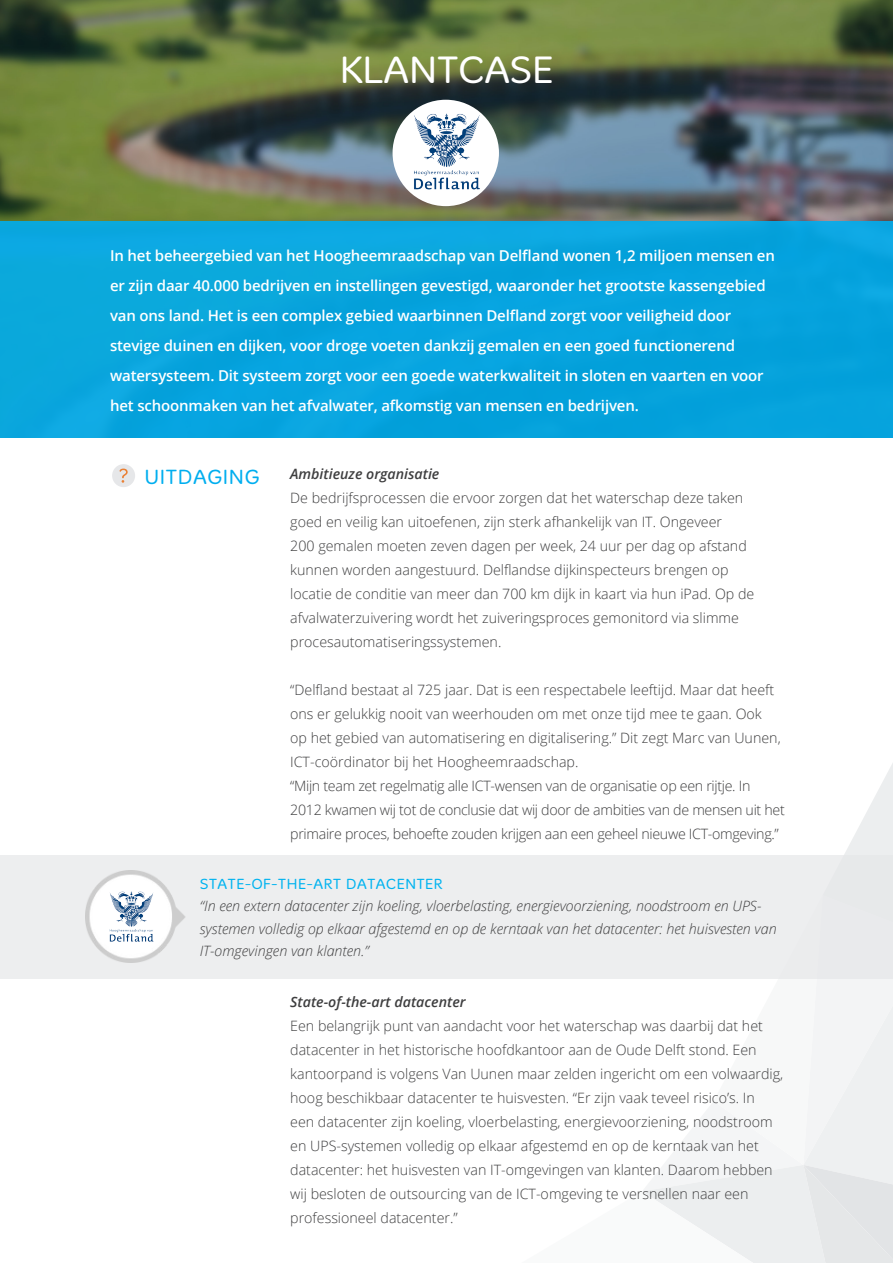
<style>
.page{position:relative;width:893px;height:1263px;background:#fff}
.page>*{position:absolute;margin:0;border:0;box-sizing:border-box;transform-origin:0 0}
.t1{font:300 39px "Merge";letter-spacing:-.03em;color:#fff}
.t2{font:300 21px "Merge";color:#00aeef}
.t3{font:600 15px/30px "Open Sans";letter-spacing:-.01em;color:#fff}
.t4{font:300 15px "Merge";color:#00b3ef}
.t5{font:300 14.25px/24px "Open Sans";color:#3e3e3f}
.t6{font:italic 300 14.25px/22.5px "Open Sans";color:#3e3e3f}
.t7{font:italic 600 14.25px "Open Sans";color:#3e3e3f}
</style>
<div class="page">
<svg style="left:490px;top:763px;width:403px;height:500px"></svg>
<img style="left:0;top:0;width:893px;height:221px">
<div style="left:0;top:221px;width:893px;height:217px;background:#07a4dd"></div>
<div style="left:393px;top:100px;width:106px;height:106px;background:#fff;border-radius:50%"></div>
<img style="left:398px;top:104px;width:95px;height:95px">
<div style="left:0;top:855px;width:893px;height:123px;background:#edeeef"></div>
<img style="left:85px;top:871px;width:100px;height:91px">
<div style="left:92px;top:877px;width:78px;height:77px;background:#fff;border-radius:50%"></div>
<img style="left:100px;top:885px;width:62px;height:63px">
<div style="left:112px;top:464px;width:23px;height:23px;background:#e6e7e9;border-radius:50%"></div>
<svg style="left:120px;top:469px;width:8px;height:14px"></svg>
<h1 class="t1" style="left:339px;top:48px;width:216px">KLANTCASE</h1>
<p class="t3" style="left:110px;top:240px;width:666px">In het beheergebied van het Hoogheemraadschap van Delfland wonen 1,2 miljoen mensen en er zijn daar 40.000 bedrijven en instellingen gevestigd, waaronder het grootste kassengebied van ons land. Het is een complex gebied waarbinnen Delfland zorgt voor veiligheid door stevige duinen en dijken, voor droge voeten dankzij gemalen en een goed functionerend watersysteem. Dit systeem zorgt voor een goede waterkwaliteit in sloten en vaarten en voor het schoonmaken van het afvalwater, afkomstig van mensen en bedrijven.</p>
<h2 class="t2" style="left:144px;top:464px;width:37px">UITDA</h2>
<h2 class="t2" style="left:207px;top:464px;width:54px">GING</h2>
<p class="t7" style="left:290px;top:464px;width:151px">Ambitieuze organisatie</p>
<p class="t5" style="left:290px;top:485px;width:466px">De bedrijfsprocessen die ervoor zorgen dat het waterschap deze taken goed en veilig kan uitoefenen, zijn sterk afhankelijk van IT. Ongeveer<br>200 gemalen moeten zeven dagen per week, 24 uur per dag op afstand kunnen worden aangestuurd. Delflandse dijkinspecteurs brengen op locatie de conditie van meer dan 700 km dijk in kaart via hun iPad. Op de afvalwaterzuivering wordt het zuiveringsproces gemonitord via slimme procesautomatiseringssystemen.</p>
<p class="t5" style="left:290px;top:677px;width:496px">“Delfland bestaat al 725 jaar. Dat is een respectabele leeftijd. Maar dat heeft ons er gelukkig nooit van weerhouden om met onze tijd mee te gaan. Ook<br>op het gebied van automatisering en digitalisering.” Dit zegt Marc van Uunen, ICT-coördinator bij het Hoogheemraadschap.<br>“Mijn team zet regelmatig alle ICT-wensen van de organisatie op een rijtje. In 2012 kwamen wij tot de conclusie dat wij door de ambities van de mensen uit het primaire proces, behoefte zouden krijgen aan een geheel nieuwe ICT-omgeving.”</p>
<p class="t4" style="left:200px;top:875px;width:245px">STATE-OF-THE-ART DATACENTER</p>
<p class="t6" style="left:200px;top:894px;width:578px">“In een extern datacenter zijn koeling, vloerbelasting, energievoorziening, noodstroom en UPS&shy;systemen volledig op elkaar afgestemd en op de kerntaak van het datacenter: het huisvesten van<br>IT-omgevingen van klanten.”</p>
<p class="t7" style="left:290px;top:992px;width:177px">State-of-the-art datacenter</p>
<p class="t5" style="left:290px;top:1013px;width:495px">Een belangrijk punt van aandacht voor het waterschap was daarbij dat het datacenter in het historische hoofdkantoor aan de Oude Delft stond. Een kantoorpand is volgens Van Uunen maar zelden ingericht om een volwaardig, hoog beschikbaar datacenter te huisvesten. “Er zijn vaak teveel risico’s. In<br>een datacenter zijn koeling, vloerbelasting, energievoorziening, noodstroom en UPS-systemen volledig op elkaar afgestemd en op de kerntaak van het datacenter: het huisvesten van IT-omgevingen van klanten. Daarom hebben wij besloten de outsourcing van de ICT-omgeving te versnellen naar een professioneel datacenter.”</p>
</div>
